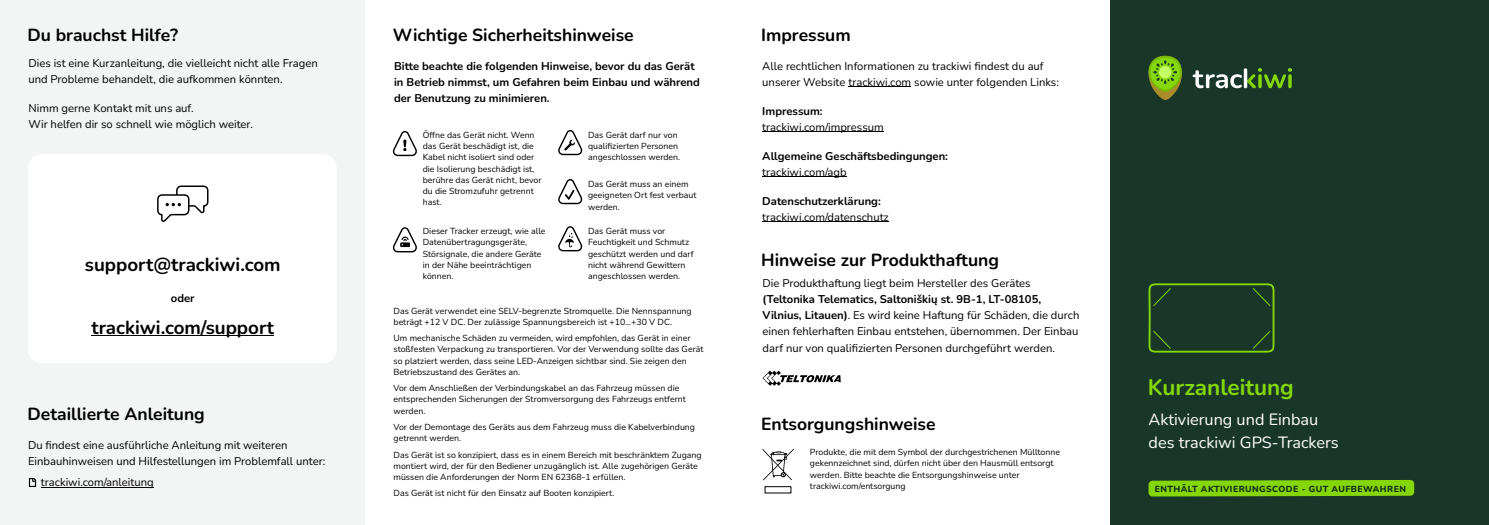
<style>
.page{position:relative;width:1489px;height:525px;background:#fff}
.page>*{position:absolute;margin:0;border:0;box-sizing:border-box;transform-origin:0 0}
.t1{font:700 22.5px "Nunito";color:#85d704}
.t2{font:700 18.75px "Nunito";color:#000}
.t3{font:700 17.5px "Nunito";color:#000}
.t4{font:16.25px/22.5px "Nunito";color:#fff}
.t5{font:11.25px/16.2px "Nunito";color:#000}
.t6{font:700 11.25px/16.2px "Nunito";color:#000}
.t7{font:8.75px/11.2px "Nunito";color:#000}
.t8{font:800 8.75px "Nunito";letter-spacing:.05em;color:#0e291c}
.s1{font-weight:700}
</style>
<div class="page">
<div style="left:1109px;top:0;width:379px;height:524px;background:#193729"></div>
<div style="left:0;top:0;width:365px;height:524px;background:#f3f4f4"></div>
<svg style="left:29px;top:478px;width:7px;height:9px"></svg>
<div style="left:28px;top:154px;width:309px;height:209px;background:#fff;border-radius:14px"></div>
<svg style="left:157px;top:185px;width:52px;height:37px"></svg>
<hr style="left:91px;top:335px;width:183px;height:1px;background:#000">
<svg style="left:1192px;top:68px;width:99px;height:20px"></svg>
<svg style="left:1148px;top:56px;width:33px;height:44px"></svg>
<svg style="left:1148px;top:283px;width:127px;height:70px"></svg>
<hr style="left:41px;top:487px;width:113px;height:1px;background:#000">
<svg style="left:762px;top:370px;width:78px;height:16px"></svg>
<hr style="left:848px;top:87px;width:63px;height:1px;background:#000">
<hr style="left:762px;top:132px;width:121px;height:1px;background:#000">
<hr style="left:762px;top:177px;width:84px;height:1px;background:#000">
<hr style="left:762px;top:222px;width:126px;height:1px;background:#000">
<div style="left:764px;top:486px;width:27px;height:7px;border:1px solid #000"></div>
<svg style="left:762px;top:448px;width:31px;height:32px"></svg>
<svg style="left:392px;top:131px;width:25px;height:26px"></svg>
<svg style="left:392px;top:227px;width:25px;height:26px"></svg>
<svg style="left:558px;top:130px;width:25px;height:26px"></svg>
<svg style="left:558px;top:179px;width:25px;height:26px"></svg>
<svg style="left:558px;top:226px;width:25px;height:26px"></svg>
<svg style="left:1148px;top:480px;width:266px;height:16px;background:#81d204"></svg>
<h3 class="t3" style="left:28px;top:23px;width:152px">Du brauchst Hilfe?</h3>
<h3 class="t3" style="left:393px;top:23px;width:242px">Wichtige Sicherheitshinweise</h3>
<p class="t5" style="left:28px;top:55px;width:291px">Dies ist eine Kurzanleitung, die vielleicht nicht alle Fragen und Probleme behandelt, die aufkommen könnten.</p>
<p class="t5" style="left:28px;top:100px;width:226px">Nimm gerne Kontakt mit uns auf.<br>Wir helfen dir so schnell wie möglich weiter.</p>
<h2 class="t2" style="left:85px;top:252px;width:197px">support@trackiwi.com</h2>
<p class="t6" style="left:171px;top:290px;width:25px">oder</p>
<h2 class="t2" style="left:91px;top:315px;width:184px">trackiwi.com/support</h2>
<h3 class="t3" style="left:28px;top:402px;width:179px">Detaillierte Anleitung</h3>
<p class="t5" style="left:28px;top:437px;width:299px">Du findest eine ausführliche Anleitung mit weiteren<br>Einbauhinweisen und Hilfestellungen im Problemfall unter:</p>
<p class="t5" style="left:41px;top:474px;width:114px">trackiwi.com/anleitung</p>
<p class="t6" style="left:394px;top:58px;width:307px">Bitte beachte die folgenden Hinweise, bevor du das Gerät in Betrieb nimmst, um Gefahren beim Einbau und während der Benutzung zu minimieren.</p>
<p class="t7" style="left:423px;top:129px;width:120px">Öffne das Gerät nicht. Wenn das Gerät beschädigt ist, die<br>Kabel nicht isoliert sind oder die Isolierung beschädigt ist, berühre das Gerät nicht, bevor du die Stromzufuhr getrennt hast.</p>
<p class="t7" style="left:588px;top:129px;width:94px">Das Gerät darf nur von qualifizierten Personen angeschlossen werden.</p>
<p class="t7" style="left:588px;top:179px;width:110px">Das Gerät muss an einem geeigneten Ort fest verbaut werden.</p>
<p class="t7" style="left:588px;top:226px;width:107px">Das Gerät muss vor<br>Feuchtigkeit und Schmutz geschützt werden und darf nicht während Gewittern angeschlossen werden.</p>
<p class="t7" style="left:423px;top:226px;width:124px">Dieser Tracker erzeugt, wie alle<br>Datenübertragungsgeräte,<br>Störsignale, die andere Geräte in der Nähe beeinträchtigen können.</p>
<p class="t7" style="left:393px;top:305px;width:300px">Das Gerät verwendet eine SELV-begrenzte Stromquelle. Die Nennspannung beträgt +12 V DC. Der zulässige Spannungsbereich ist +10...+30 V DC.</p>
<p class="t7" style="left:393px;top:333px;width:311px">Um mechanische Schäden zu vermeiden, wird empfohlen, das Gerät in einer stoßfesten Verpackung zu transportieren. Vor der Verwendung sollte das Gerät so platziert werden, dass seine LED-Anzeigen sichtbar sind. Sie zeigen den Betriebszustand des Gerätes an.</p>
<p class="t7" style="left:393px;top:383px;width:294px">Vor dem Anschließen der Verbindungskabel an das Fahrzeug müssen die entsprechenden Sicherungen der Stromversorgung des Fahrzeugs entfernt werden.</p>
<p class="t7" style="left:393px;top:421px;width:303px">Vor der Demontage des Geräts aus dem Fahrzeug muss die Kabelverbindung getrennt werden.</p>
<p class="t7" style="left:393px;top:449px;width:309px">Das Gerät ist so konzipiert, dass es in einem Bereich mit beschränktem Zugang montiert wird, der für den Bediener unzugänglich ist. Alle zugehörigen Geräte müssen die Anforderungen der Norm EN 62368-1 erfüllen.</p>
<p class="t7" style="left:393px;top:488px;width:222px">Das Gerät ist nicht für den Einsatz auf Booten konzipiert.</p>
<h3 class="t3" style="left:761px;top:23px;width:91px">Impressum</h3>
<p class="t5" style="left:762px;top:58px;width:298px">Alle rechtlichen Informationen zu trackiwi findest du auf unserer Website trackiwi.com sowie unter folgenden Links:</p>
<p class="t6" style="left:762px;top:103px;width:62px">Impressum:</p>
<p class="t5" style="left:762px;top:119px;width:123px">trackiwi.com/impressum</p>
<p class="t6" style="left:762px;top:148px;width:187px">Allgemeine Geschäftsbedingungen:</p>
<p class="t5" style="left:762px;top:164px;width:86px">trackiwi.com/agb</p>
<p class="t6" style="left:762px;top:193px;width:120px">Datenschutzerklärung:</p>
<p class="t5" style="left:762px;top:209px;width:128px">trackiwi.com/datenschutz</p>
<h3 class="t3" style="left:761px;top:248px;width:239px">Hinweise zur Produkthaftung</h3>
<p class="t5" style="left:762px;top:275px;width:269px">Die Produkthaftung liegt beim Hersteller des Gerätes</p>
<p class="t5" style="left:762px;top:291px;width:318px"><span class="s1">(Teltonika Telematics, Saltoniškių st. 9B-1, LT-08105, Vilnius, Litauen)</span>. Es wird keine Haftung für Schäden, die durch einen fehlerhaften Einbau entstehen, übernommen. Der Einbau darf nur von qualifizierten Personen durchgeführt werden.</p>
<h3 class="t3" style="left:761px;top:412px;width:176px">Entsorgungshinweise</h3>
<p class="t7" style="left:810px;top:446px;width:252px">Produkte, die mit dem Symbol der durchgestrichenen Mülltonne gekennzeichnet sind, dürfen nicht über den Hausmüll entsorgt werden. Bitte beachte die Entsorgungshinweise unter trackiwi.com/entsorgung</p>
<h1 class="t1" style="left:1147px;top:372px;width:148px">Kurzanleitung</h1>
<h3 class="t4" style="left:1148px;top:408px;width:191px">Aktivierung und Einbau des trackiwi GPS-Trackers</h3>
<p class="t8" style="left:1154px;top:482px;width:253px">ENTHÄLT AKTIVIERUNGSCODE - GUT AUFBEWAHREN</p>
</div>
